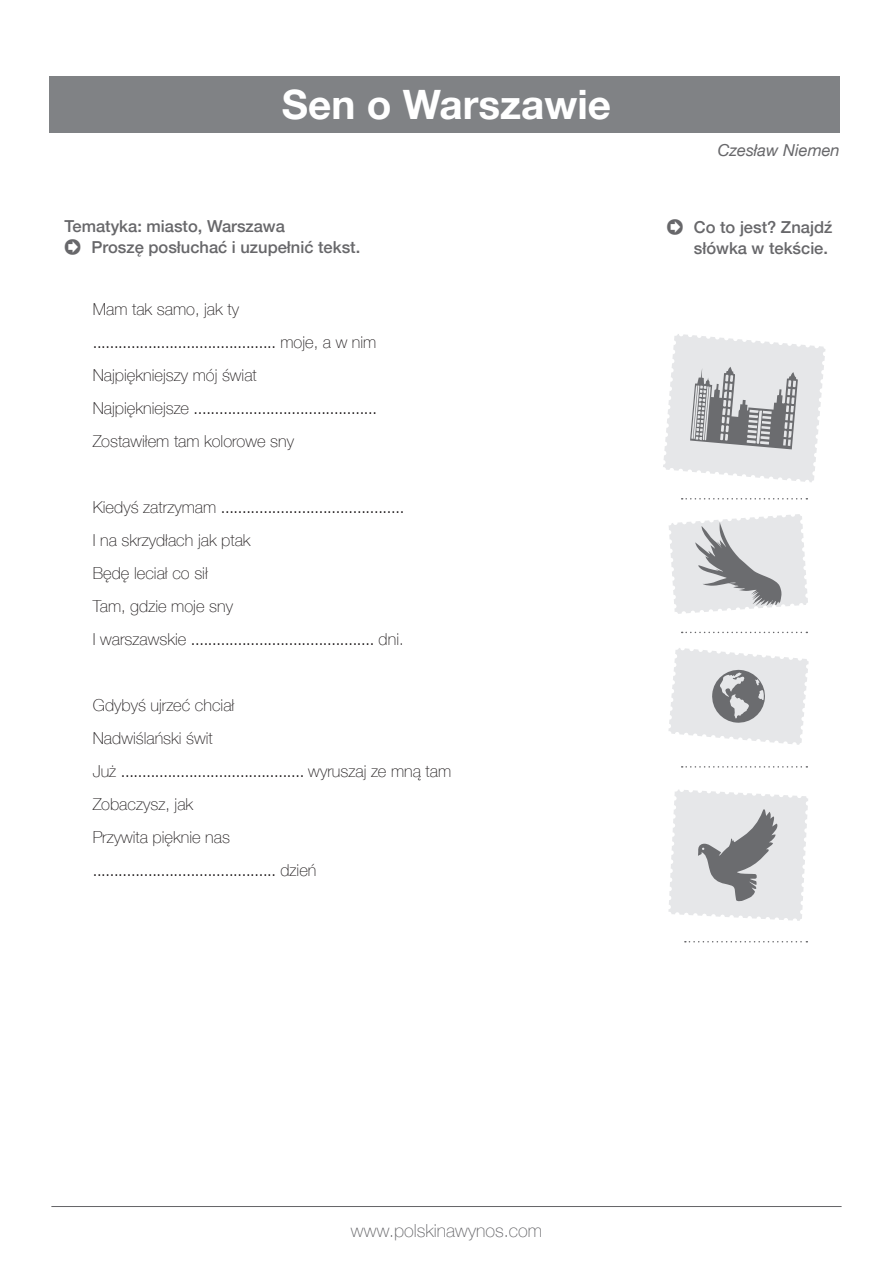
<style>
.page{position:relative;width:893px;height:1263px;background:#fff}
.page>*{position:absolute;margin:0;border:0;box-sizing:border-box;transform-origin:0 0}
.t1{font:700 40.5px "Helvetica Neue";color:#fff}
.t2{font:100 18px "Helvetica Neue";color:#636366}
.t3{font:300 16.5px "Helvetica Neue";color:#231f20}
.t4{font:100 16.5px "Helvetica Neue";color:#231f20}
.t5{font:500 16.5px/21px "Helvetica Neue";color:#67676a;text-align:right}
.t6{font:italic 16.5px "Helvetica Neue";color:#67676a}
.s1{font-family:"Apple Myungjo";font-weight:400}
.s2{font-weight:100}
</style>
<div class="page">
<svg style="left:668px;top:789px;width:140px;height:132px"></svg>
<svg style="left:668px;top:648px;width:141px;height:97px"></svg>
<svg style="left:669px;top:514px;width:139px;height:100px"></svg>
<svg style="left:663px;top:334px;width:163px;height:148px"></svg>
<hr style="left:51px;top:1206px;width:791px;height:1px;background:#636366">
<svg style="left:682px;top:498px;width:125px;height:1px"></svg>
<svg style="left:682px;top:632px;width:125px;height:1px"></svg>
<svg style="left:682px;top:766px;width:125px;height:2px"></svg>
<svg style="left:685px;top:941px;width:122px;height:1px"></svg>
<div style="left:50px;top:76px;width:790px;height:57px;background:#808285"></div>
<p class="t1" style="left:282px;top:73px;width:331px">Sen o Warszawie</p>
<p class="t5" style="left:65px;top:215px;width:222px">Tematyka: miasto, Warszawa</p>
<p class="t5" style="left:65px;top:236px;width:297px"><span class="s1">➲</span> Proszę posłuchać i uzupełnić tekst.</p>
<p class="t4" style="left:93px;top:297px;width:148px">Mam tak samo, jak ty</p>
<p class="t3" style="left:93px;top:329px;width:285px">........................................... <span class="s2">moje, a w nim</span></p>
<p class="t4" style="left:93px;top:363px;width:166px">Najpiękniejszy mój świat</p>
<p class="t3" style="left:93px;top:395px;width:286px"><span class="s2">Najpiękniejsze</span> ...........................................</p>
<p class="t4" style="left:93px;top:429px;width:203px">Zostawiłem tam kolorowe sny</p>
<p class="t3" style="left:93px;top:494px;width:313px"><span class="s2">Kiedyś zatrzymam</span> ...........................................</p>
<p class="t4" style="left:93px;top:528px;width:159px">I na skrzydłach jak ptak</p>
<p class="t4" style="left:93px;top:561px;width:117px">Będę leciał co sił</p>
<p class="t4" style="left:93px;top:594px;width:142px">Tam, gdzie moje sny</p>
<p class="t3" style="left:93px;top:626px;width:312px"><span class="s2">I warszawskie</span> ........................................... <span class="s2">dni.</span></p>
<p class="t4" style="left:93px;top:693px;width:143px">Gdybyś ujrzeć chciał</p>
<p class="t4" style="left:93px;top:726px;width:122px">Nadwiślański świt</p>
<p class="t3" style="left:93px;top:758px;width:360px"><span class="s2">Już</span> ........................................... <span class="s2">wyruszaj ze mną tam</span></p>
<p class="t4" style="left:93px;top:792px;width:102px">Zobaczysz, jak</p>
<p class="t4" style="left:93px;top:825px;width:139px">Przywita pięknie nas</p>
<p class="t3" style="left:93px;top:857px;width:225px">........................................... <span class="s2">dzień</span></p>
<p class="t6" style="left:718px;top:138px;width:123px">Czesław Niemen</p>
<p class="t5" style="left:667px;top:216px;width:167px"><span class="s1">➲</span> Co to jest? Znajdź słówka w tekście.</p>
<p class="t2" style="left:351px;top:1217px;width:193px">www.polskinawynos.com</p>
</div>
